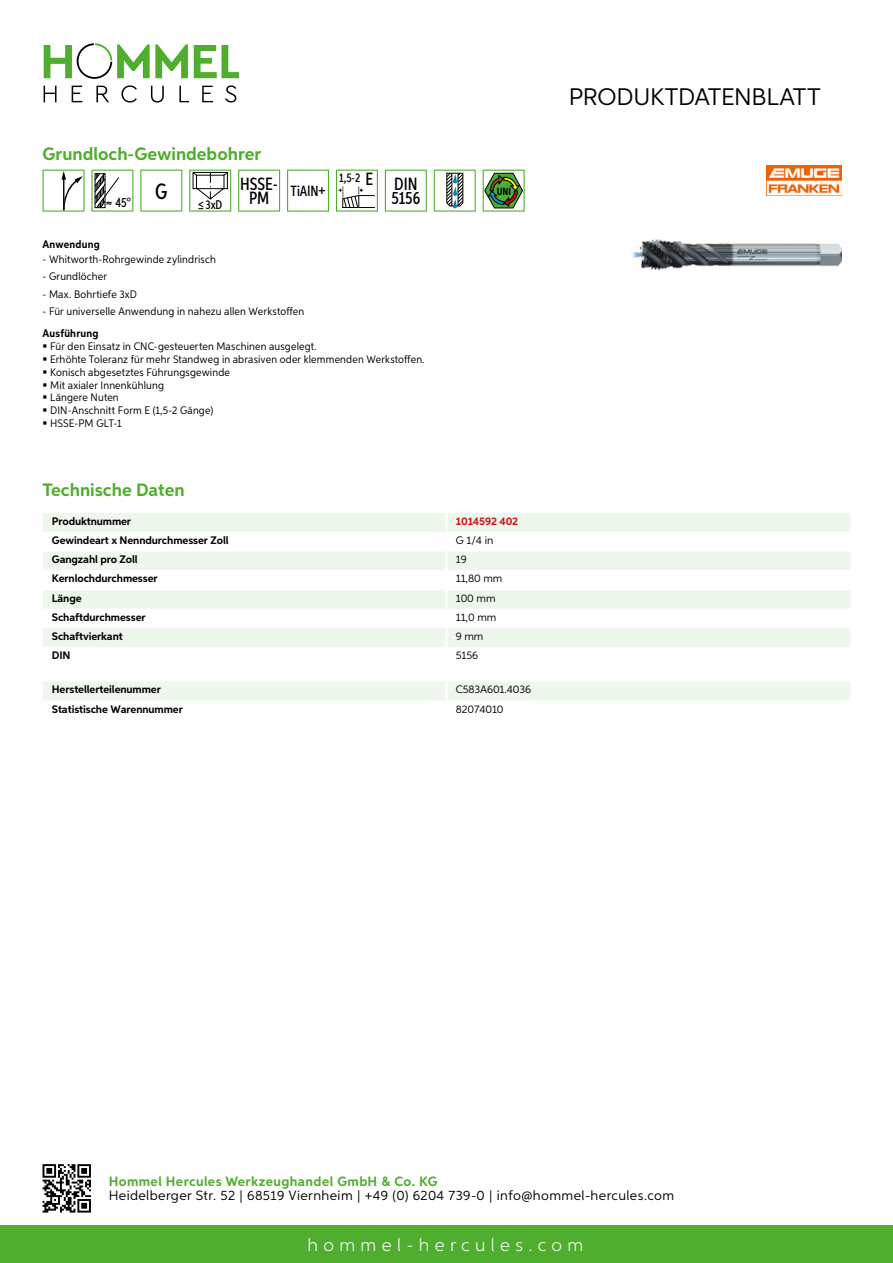
<style>
.page{position:relative;width:893px;height:1263px;background:#fff}
.page>*{position:absolute;margin:0;border:0;box-sizing:border-box;transform-origin:0 0}
.t1{font:24px "Aspira";letter-spacing:-.01em;color:#000}
.t2{font:700 18px "Aspira";color:#50ae2f}
.t3{font:300 18px "Aspira";letter-spacing:.3em;color:#fff}
.t4{font:500 17.85px/14.9px "Aspira XX Nar";color:#000;text-align:center}
.t5{font:500 14.85px "Aspira XX Nar";color:#000}
.t6{font:13.5px "Aspira";letter-spacing:.03em;color:#000}
.t7{font:700 13.5px "Aspira";letter-spacing:.03em;color:#50ae2f}
.t8{font:500 13.35px "Aspira XX Nar";color:#000}
.t9{font:500 12.6px "Aspira XX Nar";color:#000}
.t10{font:10.95px/12.8px "Aspira Nar";letter-spacing:.015em;color:#000}
.t11{font:700 10.95px "Aspira";letter-spacing:-.01em;color:#000}
.t12{font:10.95px "Aspira";letter-spacing:-.01em;color:#000}
.t13{font:700 10.95px "Aspira Nar";letter-spacing:.02em;color:#000}
.t14{font:700 10.95px "Aspira";letter-spacing:-.01em;color:#cd1013}
.t15{font:700 10.35px "Aspira XX Nar";color:#000}
.s1{font-size:17.85px}
</style>
<div class="page">
<div style="left:0;top:1226px;width:893px;height:37px;background:#50ae2f"></div>
<svg style="left:43px;top:1164px;width:48px;height:48px"></svg>
<svg style="left:194px;top:45px;width:45px;height:33px"></svg>
<svg style="left:44px;top:43px;width:144px;height:36px"></svg>
<svg style="left:44px;top:86px;width:13px;height:16px"></svg>
<svg style="left:72px;top:86px;width:10px;height:16px"></svg>
<svg style="left:96px;top:86px;width:13px;height:16px"></svg>
<svg style="left:121px;top:85px;width:16px;height:18px"></svg>
<svg style="left:151px;top:86px;width:13px;height:17px"></svg>
<svg style="left:179px;top:86px;width:10px;height:16px"></svg>
<svg style="left:202px;top:86px;width:11px;height:16px"></svg>
<svg style="left:225px;top:85px;width:11px;height:18px"></svg>
<div style="left:43px;top:513px;width:807px;height:19px;background:#eef7eb"></div>
<svg style="left:43px;top:552px;width:807px;height:95px;fill:#eef7eb"></svg>
<hr style="left:445px;top:513px;width:3px;height:19px;background:#fff">
<hr style="left:445px;top:551px;width:3px;height:19px;background:#fff">
<hr style="left:445px;top:570px;width:3px;height:20px;background:#fff">
<hr style="left:445px;top:590px;width:3px;height:19px;background:#fff">
<hr style="left:445px;top:609px;width:3px;height:19px;background:#fff">
<hr style="left:445px;top:628px;width:3px;height:19px;background:#fff">
<div style="left:43px;top:682px;width:807px;height:19px;background:#eef7eb"></div>
<svg style="left:43px;top:170px;width:42px;height:42px"></svg>
<svg style="left:91px;top:170px;width:42px;height:42px"></svg>
<svg style="left:140px;top:170px;width:42px;height:42px"></svg>
<svg style="left:189px;top:170px;width:42px;height:42px"></svg>
<svg style="left:238px;top:170px;width:42px;height:42px"></svg>
<svg style="left:287px;top:170px;width:42px;height:42px"></svg>
<svg style="left:336px;top:170px;width:42px;height:42px"></svg>
<svg style="left:385px;top:170px;width:42px;height:42px"></svg>
<svg style="left:434px;top:170px;width:42px;height:42px"></svg>
<svg style="left:483px;top:170px;width:42px;height:42px"></svg>
<img style="left:632px;top:239px;width:210px;height:30px">
<img style="left:766px;top:166px;width:76px;height:30px">
<h2 class="t2" style="left:43px;top:142px;width:220px">Grundloch-Gewindebohrer</h2>
<p class="t8" style="left:116px;top:195px;width:53px">45° <sup>G</sup></p>
<p class="t9" style="left:198px;top:197px;width:26px">≤3xD</p>
<h3 class="t4" style="left:240px;top:176px;width:39px">HSSE-<br>PM</h3>
<h3 class="t5" style="left:291px;top:182px;width:36px">TiAlN+</h3>
<p class="t9" style="left:339px;top:169px;width:80px">1,5-2 <span class="s1">E DIN</span></p>
<h3 class="t4" style="left:391px;top:191px;width:30px">5156</h3>
<p class="t13" style="left:43px;top:237px;width:59px">Anwendung</p>
<p class="t10" style="left:43px;top:252px;width:175px">- Whitworth-Rohrgewinde zylindrisch</p>
<p class="t10" style="left:43px;top:270px;width:66px">- Grundlöcher</p>
<p class="t10" style="left:43px;top:287px;width:96px">- Max. Bohrtiefe 3xD</p>
<p class="t10" style="left:43px;top:305px;width:263px">- Für universelle Anwendung in nahezu allen Werkstoffen</p>
<p class="t13" style="left:43px;top:327px;width:58px">Ausführung</p>
<p class="t10" style="left:50px;top:340px;width:376px">Für den Einsatz in CNC-gesteuerten Maschinen ausgelegt.<br>Erhöhte Toleranz für mehr Standweg in abrasiven oder klemmenden Werkstoffen.<br>Konisch abgesetztes Führungsgewinde<br>Mit axialer Innenkühlung<br>Längere Nuten<br>DIN-Anschnitt Form E (1,5-2 Gänge)<br>HSSE-PM GLT-1</p>
<p class="t15" style="left:497px;top:185px;width:16px">UNI</p>
<h2 class="t2" style="left:43px;top:479px;width:144px">Technische Daten</h2>
<p class="t11" style="left:52px;top:514px;width:81px">Produktnummer</p>
<p class="t14" style="left:456px;top:514px;width:64px">1014592 402</p>
<p class="t11" style="left:52px;top:534px;width:178px">Gewindeart x Nenndurchmesser Zoll</p>
<p class="t12" style="left:456px;top:534px;width:39px">G 1/4 in</p>
<p class="t11" style="left:52px;top:553px;width:87px">Gangzahl pro Zoll</p>
<p class="t12" style="left:456px;top:553px;width:12px">19</p>
<p class="t11" style="left:52px;top:572px;width:107px">Kernlochdurchmesser</p>
<p class="t12" style="left:456px;top:572px;width:48px">11,80 mm</p>
<p class="t11" style="left:52px;top:591px;width:31px">Länge</p>
<p class="t12" style="left:456px;top:591px;width:41px">100 mm</p>
<p class="t11" style="left:52px;top:610px;width:95px">Schaftdurchmesser</p>
<p class="t12" style="left:456px;top:610px;width:42px">11,0 mm</p>
<p class="t11" style="left:52px;top:629px;width:72px">Schaftvierkant</p>
<p class="t12" style="left:456px;top:629px;width:29px">9 mm</p>
<p class="t11" style="left:52px;top:648px;width:20px">DIN</p>
<p class="t12" style="left:456px;top:648px;width:24px">5156</p>
<p class="t11" style="left:52px;top:683px;width:111px">Herstellerteilenummer</p>
<p class="t12" style="left:456px;top:683px;width:77px">C583A601.4036</p>
<p class="t11" style="left:52px;top:702px;width:132px">Statistische Warennummer</p>
<p class="t12" style="left:456px;top:702px;width:49px">82074010</p>
<h1 class="t1" style="left:569px;top:82px;width:253px">Produktdatenblatt</h1>
<p class="t7" style="left:109px;top:1172px;width:330px">Hommel Hercules Werkzeughandel GmbH &amp; Co. KG</p>
<p class="t6" style="left:109px;top:1187px;width:567px">Heidelberger Str. 52 | 68519 Viernheim | +49 (0) 6204 739-0 | info@hommel-hercules.com</p>
<h2 class="t3" style="left:307px;top:1234px;width:277px">hommel-hercules.com</h2>
</div>
